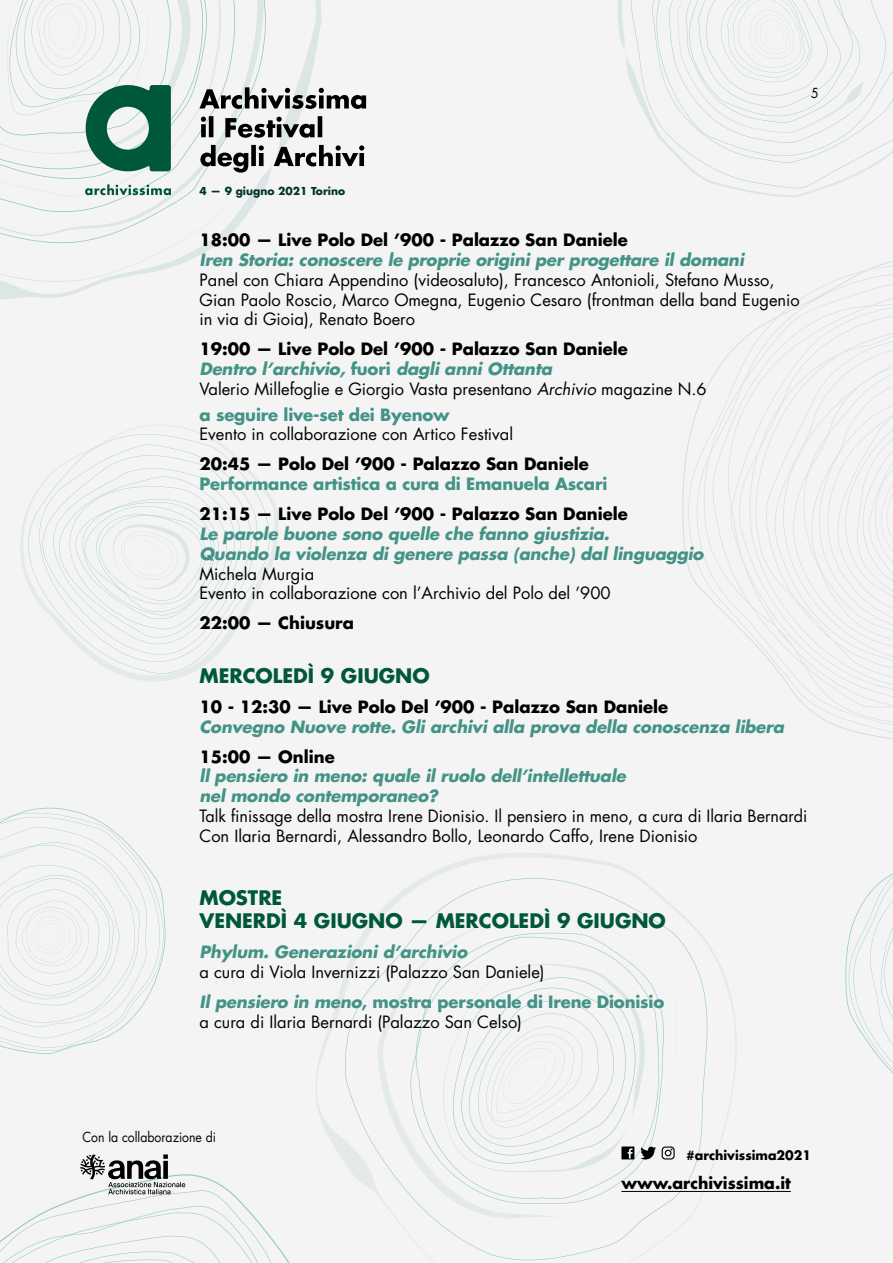
<style>
.page{position:relative;width:893px;height:1263px;background:#f5f4f4}
.page>*{position:absolute;margin:0;border:0;box-sizing:border-box;transform-origin:0 0}
.t1{font:700 19.5px/23.4px "Futura LT";color:#00583c}
.t2{font:16.5px/19.8px "Futura LT";color:#000}
.t3{font:italic 700 16.5px/19.8px "Futura LT";letter-spacing:-.01em;color:#439387}
.t4{font:700 16.5px "Futura LT";color:#000}
.t5{font:700 16.5px "Futura LT";letter-spacing:-.01em;color:#439387}
.t6{font:700 15.9px "Futura LT";color:#000}
.t7{font:13.5px "Futura LT";color:#000;scale:.91 1}
.t8{font:700 12.75px "Futura LT";color:#000}
.t9{font:700 10.65px "Futura LT";color:#00332e}
.s1{font-weight:700}
.s2{font-weight:700;font-style:italic;color:#439387}
.s3{font-weight:700;color:#439387}
.s4{font-style:italic}
</style>
<div class="page">
<svg style="left:618px;top:0;width:207px;height:197px"></svg>
<svg style="left:631px;top:0;width:247px;height:188px"></svg>
<svg style="left:652px;top:0;width:241px;height:163px"></svg>
<svg style="left:20px;top:424px;width:259px;height:258px"></svg>
<svg style="left:28px;top:434px;width:241px;height:240px"></svg>
<svg style="left:39px;top:444px;width:218px;height:218px"></svg>
<svg style="left:43px;top:455px;width:208px;height:200px"></svg>
<svg style="left:0;top:808px;width:165px;height:246px"></svg>
<svg style="left:845px;top:873px;width:48px;height:200px"></svg>
<svg style="left:316px;top:853px;width:421px;height:410px"></svg>
<svg style="left:345px;top:878px;width:362px;height:382px"></svg>
<svg style="left:378px;top:913px;width:299px;height:305px"></svg>
<svg style="left:410px;top:933px;width:254px;height:271px"></svg>
<svg style="left:416px;top:937px;width:243px;height:262px"></svg>
<svg style="left:704px;top:282px;width:189px;height:442px"></svg>
<svg style="left:713px;top:298px;width:180px;height:417px"></svg>
<svg style="left:728px;top:293px;width:165px;height:419px"></svg>
<svg style="left:731px;top:305px;width:162px;height:398px"></svg>
<svg style="left:739px;top:313px;width:154px;height:383px"></svg>
<svg style="left:750px;top:331px;width:143px;height:359px"></svg>
<svg style="left:756px;top:329px;width:137px;height:352px"></svg>
<svg style="left:766px;top:338px;width:127px;height:338px"></svg>
<svg style="left:0;top:282px;width:103px;height:17px"></svg>
<svg style="left:0;top:243px;width:219px;height:39px"></svg>
<svg style="left:0;top:197px;width:259px;height:39px"></svg>
<svg style="left:0;top:197px;width:235px;height:15px"></svg>
<svg style="left:0;top:0;width:366px;height:197px"></svg>
<hr style="left:621px;top:1191px;width:170px;height:1px;background:#000">
<svg style="left:443px;top:964px;width:213px;height:208px"></svg>
<svg style="left:662px;top:1146px;width:13px;height:13px"></svg>
<svg style="left:0;top:1154px;width:289px;height:109px"></svg>
<p class="t9" style="left:199px;top:184px;width:147px">4 — 9 giugno 2021 Torino</p>
<p class="t7" style="left:811px;top:85px;width:10px">5</p>
<p class="t4" style="left:199px;top:229px;width:430px">18:00 — Live Polo Del ’900 - Palazzo San Daniele</p>
<p class="t3" style="left:199px;top:250px;width:546px">Iren Storia: conoscere le proprie origini per progettare il domani</p>
<p class="t2" style="left:199px;top:270px;width:602px">Panel con Chiara Appendino (videosaluto), Francesco Antonioli, Stefano Musso,<br>Gian Paolo Roscio, Marco Omegna, Eugenio Cesaro (frontman della band Eugenio in via di Gioia), Renato Boero</p>
<p class="t2" style="left:199px;top:340px;width:509px"><span class="s1">19:00 — Live Polo Del ’900 - Palazzo San Daniele<br></span><span class="s2">Dentro l’archivio,</span> <span class="s3">f u o r i</span> <span class="s2">dagli anni Ottanta<br></span>Valerio Millefoglie e Giorgio Vasta presentano <span class="s4">Archivio</span> magazine N.6</p>
<p class="t5" style="left:199px;top:403px;width:252px">a seguire live-set dei Byenow</p>
<p class="t2" style="left:199px;top:424px;width:315px">Evento in collaborazione con Artico Festival</p>
<p class="t4" style="left:199px;top:453px;width:391px">20:45 — Polo Del ’900 - Palazzo San Daniele</p>
<p class="t5" style="left:199px;top:473px;width:409px">Performance artistica a cura di Emanuela Ascari</p>
<p class="t4" style="left:199px;top:503px;width:430px">21:15 — Live Polo Del ’900 - Palazzo San Daniele</p>
<p class="t3" style="left:199px;top:524px;width:506px">Le parole buone sono quelle che fanno giustizia.<br>Quando la violenza di genere passa (anche) dal linguaggio</p>
<p class="t2" style="left:199px;top:564px;width:413px">Michela Murgia<br>Evento in collaborazione con l’Archivio del Polo del ’900</p>
<p class="t4" style="left:199px;top:612px;width:156px">22:00 — Chiusura</p>
<p class="t1" style="left:199px;top:663px;width:232px">MERCOLEDÌ 9 GIUGNO</p>
<p class="t4" style="left:199px;top:695px;width:470px">10 - 12:30 — Live Polo Del ’900 - Palazzo San Daniele</p>
<p class="t3" style="left:199px;top:716px;width:586px">Convegno Nuove rotte. Gli archivi alla prova della conoscenza libera</p>
<p class="t4" style="left:199px;top:745px;width:137px">15:00 — Online</p>
<p class="t3" style="left:199px;top:766px;width:428px">ll pensiero in meno: quale il ruolo dell’intellettuale nel mondo contemporaneo?</p>
<p class="t2" style="left:199px;top:806px;width:609px">Talk finissage della mostra Irene Dionisio. Il pensiero in meno, a cura di Ilaria Bernardi<br>Con Ilaria Bernardi, Alessandro Bollo, Leonardo Caffo, Irene Dionisio</p>
<p class="t1" style="left:199px;top:885px;width:468px">MOSTRE<br>VENERDÌ 4 GIUGNO — MERCOLEDÌ 9 GIUGNO</p>
<p class="t3" style="left:199px;top:942px;width:269px">Phylum. Generazioni d’archivio</p>
<p class="t2" style="left:199px;top:957px;width:466px;line-height:30px">a cura di Viola Invernizzi (Palazzo San Daniele)<br><span class="s2">Il pensiero in meno</span><span class="s3">, mostra personale di Irene Dionisio</span></p>
<p class="t2" style="left:199px;top:1012px;width:324px">a cura di Ilaria Bernardi (Palazzo San Celso)</p>
<p class="t7" style="left:82px;top:1129px;width:148px">Con la collaborazione di</p>
<p class="t8" style="left:686px;top:1146px;width:126px">#archivissima2021</p>
<p class="t6" style="left:621px;top:1173px;width:171px">www.archivissima.it</p>
</div>
